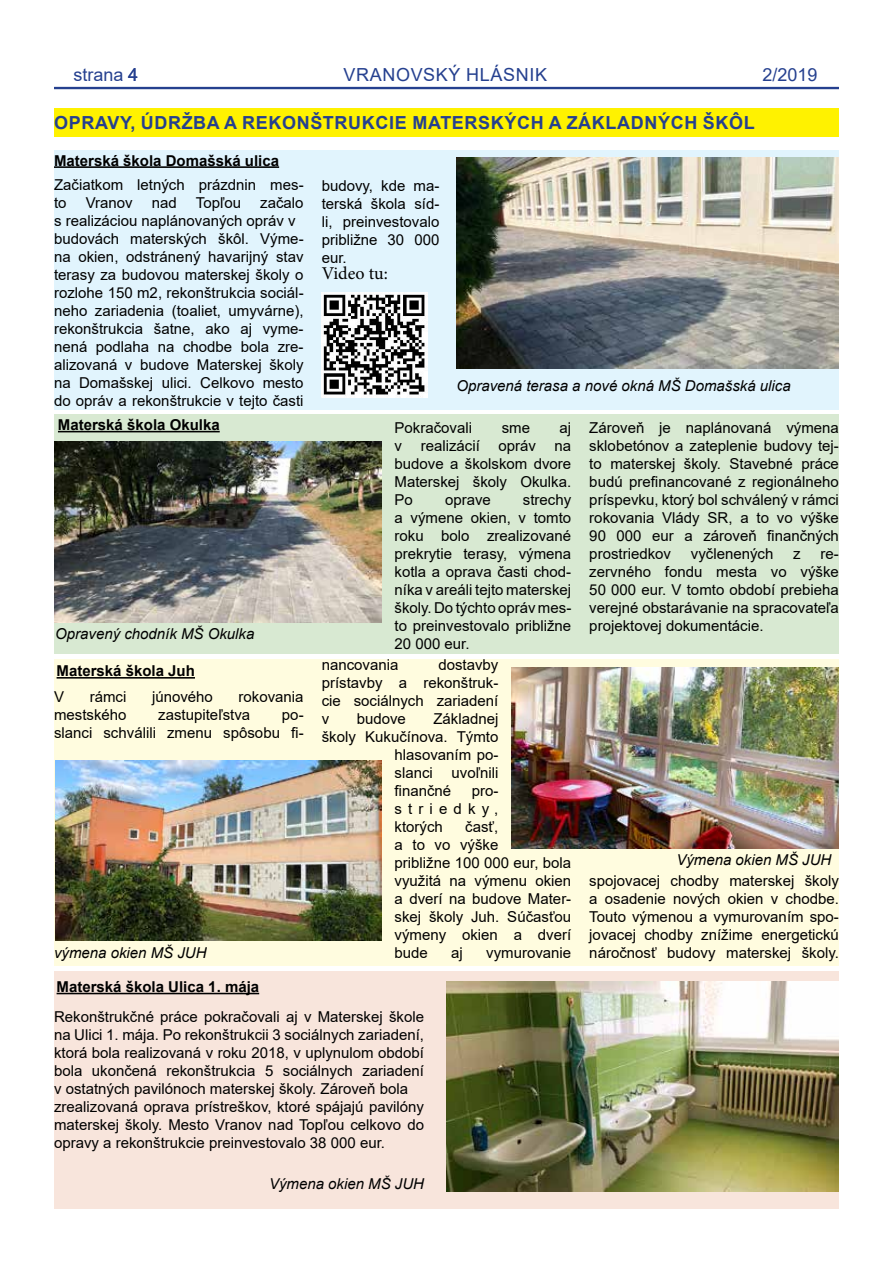
<style>
.page{position:relative;width:893px;height:1263px;background:#fff}
.page>*{position:absolute;margin:0;border:0;box-sizing:border-box;transform-origin:0 0}
.t1{font:700 18px "Arial";letter-spacing:.035em;color:#25408f}
.t2{font:18px "Arial";letter-spacing:.035em;color:#25408f}
.t3{font:18px "Minion Pro";color:#000}
.t4{font:15px/18px "Arial";color:#000;text-align:justify}
.t5{font:italic 15px "Arial";color:#000}
.t6{font:700 15px "Arial";color:#000}
</style>
<div class="page">
<div style="left:54px;top:109px;width:785px;height:28px;background:#fff200"></div>
<hr style="left:54px;top:87px;width:785px;height:2px;background:#25408f">
<div style="left:54px;top:150px;width:785px;height:259px;background:#e1f4fd"></div>
<div style="left:54px;top:415px;width:785px;height:239px;background:#d8e9d2"></div>
<div style="left:54px;top:659px;width:785px;height:307px;background:#fffcdf"></div>
<div style="left:54px;top:972px;width:785px;height:237px;background:#f8e5dc"></div>
<img style="left:322px;top:292px;width:105px;height:106px">
<img style="left:456px;top:158px;width:383px;height:211px">
<img style="left:54px;top:442px;width:328px;height:180px">
<img style="left:55px;top:761px;width:327px;height:179px">
<img style="left:511px;top:667px;width:328px;height:181px">
<img style="left:446px;top:981px;width:393px;height:210px">
<hr style="left:54px;top:166px;width:225px;height:2px;background:#000">
<hr style="left:58px;top:431px;width:162px;height:1px;background:#000">
<hr style="left:57px;top:677px;width:138px;height:2px;background:#000">
<hr style="left:57px;top:993px;width:202px;height:1px;background:#000">
<p class="t2" style="left:73px;top:62px;width:66px">strana 4</p>
<p class="t2" style="left:343px;top:62px;width:205px">VRANOVSKÝ HLÁSNIK</p>
<p class="t2" style="left:762px;top:62px;width:57px">2/2019</p>
<p class="t1" style="left:54px;top:110px;width:702px">OPRAVY, ÚDRŽBA A REKONŠTRUKCIE MATERSKÝCH A ZÁKLADNÝCH ŠKÔL</p>
<p class="t6" style="left:54px;top:150px;width:227px">Materská škola Domašská ulica</p>
<p class="t4" style="left:54px;top:176px;width:251px">Začiatkom letných prázdnin mes&shy;to</p>
<p class="t4" style="left:54px;top:194px;width:251px;text-align:left;text-indent:206px">začalo s realizáciou naplánovaných opráv v budovách materských škôl. Výme&shy;na okien, odstránený havarijný stav terasy za budovou materskej školy o rozlohe 150 m2, rekonštrukcia sociál&shy;neho zariadenia (toaliet, umyvárne), rekonštrukcia šatne, ako aj vyme&shy;nená podlaha na chodbe bola zre&shy;alizovaná v budove Materskej školy na Domašskej ulici. Celkovo mesto do opráv a rekonštrukcie v tejto časti</p>
<p class="t4" style="left:86px;top:194px;width:48px">Vranov</p>
<p class="t4" style="left:152px;top:194px;width:27px">nad</p>
<p class="t4" style="left:196px;top:194px;width:47px">Topľou</p>
<p class="t6" style="left:58px;top:414px;width:163px">Materská škola Okulka</p>
<p class="t5" style="left:55px;top:624px;width:201px">Opravený chodník MŠ Okulka</p>
<p class="t6" style="left:57px;top:660px;width:140px">Materská škola Juh</p>
<p class="t4" style="left:54px;top:687px;width:12px">V</p>
<p class="t4" style="left:90px;top:687px;width:38px">rámci</p>
<p class="t4" style="left:152px;top:687px;width:62px">júnového</p>
<p class="t4" style="left:239px;top:687px;width:67px">rokovania</p>
<p class="t4" style="left:54px;top:705px;width:74px">mestského</p>
<p class="t4" style="left:158px;top:705px;width:93px">zastupiteľstva</p>
<p class="t4" style="left:54px;top:705px;width:251px;text-align:right">po-<br>slanci schválili zmenu spôsobu fi-</p>
<p class="t5" style="left:54px;top:943px;width:154px">výmena okien MŠ JUH</p>
<p class="t6" style="left:57px;top:976px;width:204px">Materská škola Ulica 1. mája</p>
<p class="t4" style="left:322px;top:176px;width:119px">budovy, kde ma&shy;terská škola síd&shy;li, preinvestovalo približne 30 000 eur.</p>
<p class="t3" style="left:322px;top:261px;width:68px">Video tu:</p>
<p class="t5" style="left:456px;top:376px;width:336px">Opravená terasa a nové okná MŠ Domašská ulica</p>
<p class="t4" style="left:395px;top:419px;width:79px">Pokračovali</p>
<p class="t4" style="left:502px;top:419px;width:30px">sme</p>
<p class="t4" style="left:395px;top:419px;width:178px;text-indent:165px">aj v realizácií opráv na budove a školskom dvore Materskej školy Okulka.<br>Po</p>
<p class="t4" style="left:395px;top:491px;width:178px;text-indent:128px">strechy a výmene okien, v tomto roku bolo zrealizované prekrytie terasy, výmena kotla a oprava časti chod&shy;níka v areáli tejto materskej školy. Do týchto opráv mes&shy;to preinvestovalo približne 20 000 eur.</p>
<p class="t4" style="left:445px;top:491px;width:47px">oprave</p>
<p class="t4" style="left:322px;top:656px;width:178px;text-indent:117px">dostavby prístavby a rekonštruk&shy;cie sociálnych zariadení v</p>
<p class="t4" style="left:322px;top:656px;width:78px">nancovania</p>
<p class="t4" style="left:357px;top:710px;width:51px">budove</p>
<p class="t4" style="left:433px;top:710px;width:67px">Základnej</p>
<p class="t4" style="left:322px;top:728px;width:178px">školy Kukučínova. Týmto</p>
<p class="t4" style="left:395px;top:746px;width:105px">hlasovaním po-</p>
<p class="t4" style="left:395px;top:764px;width:105px">slanci uvoľnili</p>
<p class="t4" style="left:395px;top:782px;width:58px">finančné</p>
<p class="t4" style="left:395px;top:782px;width:105px;text-indent:77px">pro&shy;striedky, ktorých</p>
<p class="t4" style="left:395px;top:818px;width:178px;text-align:left;text-indent:71px">časť,<br>a to vo výške<br>približne 100 000 eur, bola využitá na výmenu okien a dverí na budove Mater&shy;skej školy Juh. Súčasťou výmeny okien a dverí bude</p>
<p class="t4" style="left:451px;top:944px;width:13px">aj</p>
<p class="t4" style="left:486px;top:944px;width:87px">vymurovanie</p>
<p class="t4" style="left:589px;top:418px;width:251px">Zároveň je naplánovaná výmena sklobetónov a zateplenie budovy tej&shy;to materskej školy. Stavebné práce budú prefinancované z regionálneho príspevku, ktorý bol schválený v rámci rokovania Vlády SR, a to vo výške 90 000 eur a zároveň finančných prostriedkov</p>
<p class="t4" style="left:691px;top:544px;width:84px">vyčlenených</p>
<p class="t4" style="left:793px;top:544px;width:9px">z</p>
<p class="t4" style="left:589px;top:544px;width:251px;text-indent:231px">re&shy;zervného fondu mesta vo výške 50 000 eur. V tomto období prebieha verejné obstarávanie na spracovateľa projektovej dokumentácie.</p>
<p class="t5" style="left:676px;top:850px;width:157px">Výmena okien MŠ JUH</p>
<p class="t4" style="left:589px;top:871px;width:251px">spojovacej chodby materskej školy a osadenie nových okien v chodbe.<br>Touto výmenou a vymurovaním spo&shy;jovacej chodby znížime energetickú náročnosť budovy materskej školy.</p>
<p class="t4" style="left:54px;top:1007px;width:372px;text-align:left">Rekonštrukčné práce pokračovali aj v Materskej škole na Ulici 1. mája. Po rekonštrukcii 3 sociálnych zariadení, ktorá bola realizovaná v roku 2018, v uplynulom období bola ukončená rekonštrukcia 5 sociálnych zariadení v ostatných pavilónoch materskej školy. Zároveň bola zrealizovaná oprava prístreškov, ktoré spájajú pavilóny materskej školy. Mesto Vranov nad Topľou celkovo do opravy a rekonštrukcie preinvestovalo 38 000 eur.</p>
<p class="t5" style="left:269px;top:1174px;width:157px">Výmena okien MŠ JUH</p>
</div>
